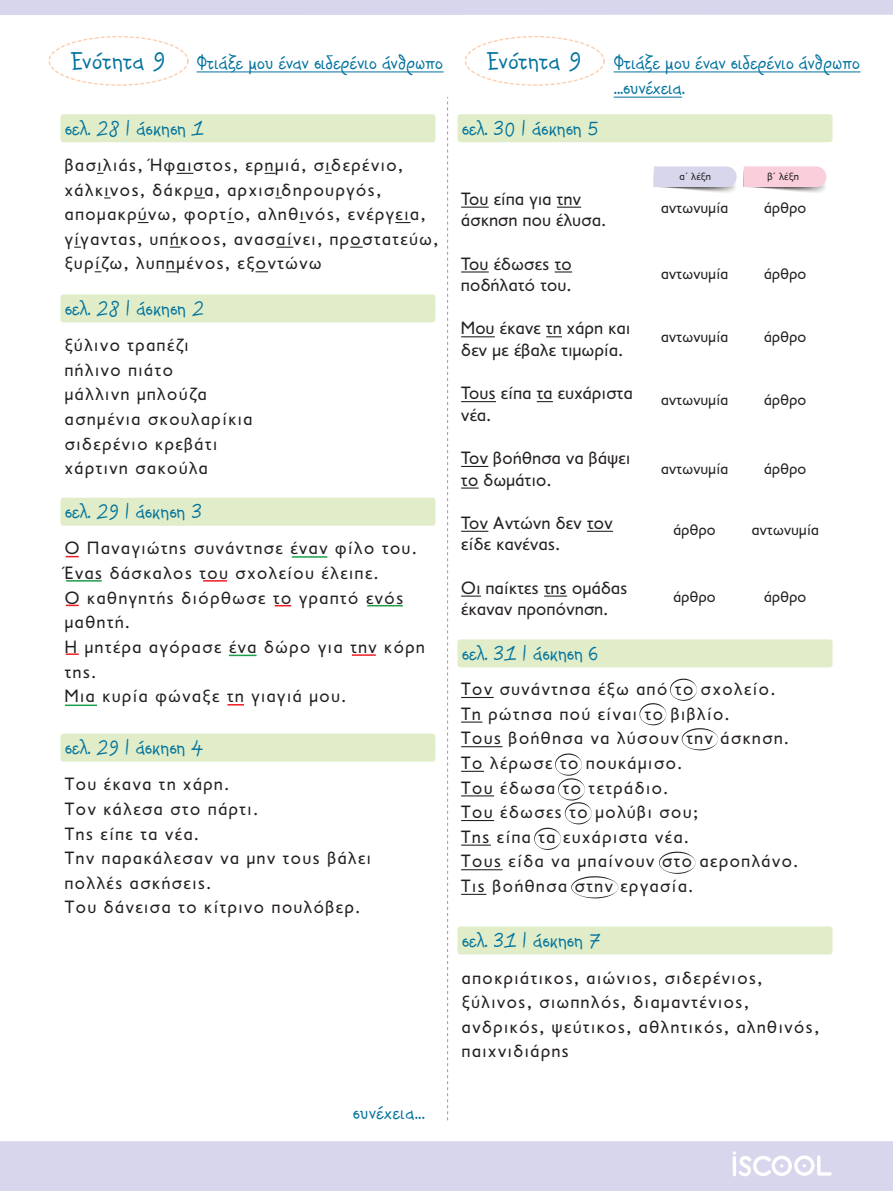
<style>
.page{position:relative;width:893px;height:1191px;background:#fff}
.page>*{position:absolute;margin:0;border:0;box-sizing:border-box;transform-origin:0 0}
.t1{font:21.6px "PF Kids Pro Grade Five";color:#00729d}
.t2{font:21px/25.2px "PF Kids Pro Grade Five";color:#00729d}
.t3{font:21px "PF Kids Pro Grade Five";letter-spacing:.02em;color:#00729d}
.t4{font:18px/24.6px "PF Transport";letter-spacing:.09em;color:#231f20}
.t5{font:18px/21.6px "PF Transport";letter-spacing:.025em;color:#231f20}
.t6{font:15.6px "PF Transport";letter-spacing:.025em;color:#231f20}
.t7{font:10.8px "PF Transport";letter-spacing:.025em;color:#231f20}
.s1{font-size:27px}
</style>
<div class="page">
<div style="left:60px;top:114px;width:375px;height:28px;background:#e0edc8;border-radius:3px"></div>
<div style="left:0;top:1141px;width:893px;height:50px;background:#d8d6ec"></div>
<div style="left:0;top:0;width:893px;height:15px;background:#d8d6ec"></div>
<svg style="left:733px;top:1151px;width:99px;height:26px"></svg>
<svg style="left:447px;top:97px;width:1px;height:1023px"></svg>
<div style="left:48px;top:36px;width:141px;height:50px;border:1px dashed #fdd0b1;border-radius:50%"></div>
<div style="left:457px;top:114px;width:376px;height:28px;background:#e0edc8;border-radius:3px"></div>
<div style="left:465px;top:36px;width:140px;height:50px;border:1px dashed #fdd0b1;border-radius:50%"></div>
<hr style="left:197px;top:72px;width:246px;height:1px;background:#00729d">
<hr style="left:614px;top:72px;width:246px;height:1px;background:#00729d">
<hr style="left:614px;top:97px;width:68px;height:1px;background:#00729d">
<svg style="left:177px;top:173px;width:16px;height:1px"></svg>
<svg style="left:396px;top:222px;width:14px;height:1px"></svg>
<svg style="left:277px;top:247px;width:16px;height:1px"></svg>
<svg style="left:256px;top:271px;width:12px;height:1px"></svg>
<div style="left:60px;top:294px;width:375px;height:28px;background:#e0edc8;border-radius:3px"></div>
<div style="left:60px;top:498px;width:375px;height:28px;background:#e0edc8;border-radius:3px"></div>
<div style="left:60px;top:733px;width:375px;height:28px;background:#e0edc8;border-radius:3px"></div>
<svg style="left:66px;top:556px;width:13px;height:1px"></svg>
<svg style="left:66px;top:604px;width:13px;height:2px"></svg>
<svg style="left:66px;top:653px;width:13px;height:2px"></svg>
<hr style="left:352px;top:654px;width:24px;height:2px;background:#ed1d24">
<svg style="left:203px;top:580px;width:24px;height:1px"></svg>
<svg style="left:275px;top:605px;width:16px;height:1px"></svg>
<svg style="left:227px;top:704px;width:17px;height:1px"></svg>
<hr style="left:367px;top:605px;width:36px;height:1px;background:#1b9f49">
<hr style="left:229px;top:654px;width:28px;height:2px;background:#1b9f49">
<hr style="left:292px;top:556px;width:35px;height:1px;background:#1b9f49">
<hr style="left:66px;top:580px;width:36px;height:1px;background:#1b9f49">
<svg style="left:461px;top:207px;width:28px;height:1px"></svg>
<svg style="left:557px;top:207px;width:24px;height:1px"></svg>
<svg style="left:461px;top:271px;width:28px;height:1px"></svg>
<svg style="left:555px;top:271px;width:17px;height:1px"></svg>
<hr style="left:461px;top:336px;width:34px;height:1px;background:#231f20">
<svg style="left:546px;top:336px;width:16px;height:1px"></svg>
<hr style="left:461px;top:401px;width:35px;height:1px;background:#231f20">
<svg style="left:537px;top:401px;width:16px;height:1px"></svg>
<svg style="left:461px;top:466px;width:27px;height:1px"></svg>
<svg style="left:461px;top:487px;width:18px;height:1px"></svg>
<svg style="left:461px;top:531px;width:27px;height:1px"></svg>
<svg style="left:587px;top:531px;width:26px;height:1px"></svg>
<svg style="left:461px;top:595px;width:20px;height:1px"></svg>
<svg style="left:544px;top:595px;width:23px;height:1px"></svg>
<div style="left:457px;top:639px;width:376px;height:28px;background:#e0edc8;border-radius:3px"></div>
<div style="left:457px;top:926px;width:376px;height:28px;background:#e0edc8;border-radius:3px"></div>
<hr style="left:461px;top:697px;width:33px;height:1px;background:#231f20">
<svg style="left:461px;top:721px;width:21px;height:1px"></svg>
<hr style="left:461px;top:746px;width:41px;height:1px;background:#231f20">
<hr style="left:461px;top:770px;width:23px;height:2px;background:#231f20">
<hr style="left:461px;top:795px;width:33px;height:1px;background:#231f20">
<hr style="left:461px;top:820px;width:33px;height:1px;background:#231f20">
<hr style="left:461px;top:844px;width:30px;height:1px;background:#231f20">
<hr style="left:461px;top:869px;width:41px;height:1px;background:#231f20">
<hr style="left:461px;top:893px;width:25px;height:2px;background:#231f20">
<svg style="left:654px;top:166px;width:83px;height:27px"></svg>
<svg style="left:744px;top:166px;width:82px;height:27px"></svg>
<hr style="left:65px;top:704px;width:32px;height:2px;background:#1b9f49">
<svg style="left:534px;top:753px;width:58px;height:97px"></svg>
<svg style="left:659px;top:851px;width:36px;height:23px"></svg>
<svg style="left:571px;top:876px;width:47px;height:22px"></svg>
<svg style="left:639px;top:678px;width:79px;height:72px"></svg>
<p class="t2" style="left:71px;top:49px;width:374px"><span class="s1">Ενότητα 9</span> Φτιάξε µου έναν σιδερένιο άνθρωπο</p>
<p class="t2" style="left:614px;top:49px;width:248px;text-indent:-127px"><span class="s1">Ενότητα 9</span> Φτιάξε µου έναν σιδερένιο άνθρωπο ...συνέχεια.</p>
<p class="t1" style="left:65px;top:110px;width:141px">σελ. 28 | άσκηση 1</p>
<p class="t1" style="left:462px;top:110px;width:138px">σελ. 30 | άσκηση 5</p>
<p class="t4" style="left:65px;top:153px;width:375px">βασιλιάς, Ήφαιστος, ερηµιά, σιδερένιο, χάλκινος, δάκρυα, αρχισιδηρουργός, αποµακρύνω, φορτίο, αληθινός, ενέργεια, γίγαντας, υπήκοος, ανασαίνει, προστατεύω, ξυρίζω, λυπηµένος, εξοντώνω</p>
<p class="t1" style="left:65px;top:291px;width:140px">σελ. 28 | άσκηση 2</p>
<p class="t4" style="left:65px;top:333px;width:189px">ξύλινο τραπέζι<br>πήλινο πιάτο<br>µάλλινη µπλούζα ασηµένια σκουλαρίκια σιδερένιο κρεβάτι χάρτινη σακούλα</p>
<p class="t1" style="left:65px;top:494px;width:139px">σελ. 29 | άσκηση 3</p>
<p class="t4" style="left:65px;top:536px;width:361px">Ο Παναγιώτης συνάντησε έναν φίλο του.<br>Ένας δάσκαλος του σχολείου έλειπε.<br>Ο καθηγητής διόρθωσε το γραπτό ενός µαθητή.<br>Η µητέρα αγόρασε ένα δώρο για την κόρη της.<br>Μια κυρία φώναξε τη γιαγιά µου.</p>
<p class="t1" style="left:65px;top:730px;width:140px">σελ. 29 | άσκηση 4</p>
<p class="t4" style="left:65px;top:772px;width:308px">Του έκανα τη χάρη.<br>Τον κάλεσα στο πάρτι.<br>Της είπε τα νέα.<br>Την παρακάλεσαν να µην τους βάλει πολλές ασκήσεις.<br>Του δάνεισα το κίτρινο πουλόβερ.</p>
<p class="t3" style="left:353px;top:1095px;width:74px">συνέχεια...</p>
<p class="t5" style="left:461px;top:188px;width:146px">Του είπα για την άσκηση που έλυσα.</p>
<p class="t5" style="left:461px;top:253px;width:112px">Του έδωσες το ποδήλατό του.</p>
<p class="t5" style="left:461px;top:317px;width:170px">Μου έκανε τη χάρη και δεν µε έβαλε τιµωρία.</p>
<p class="t5" style="left:461px;top:382px;width:173px">Τους είπα τα ευχάριστα νέα.</p>
<p class="t5" style="left:461px;top:447px;width:171px">Τον βοήθησα να βάψει το δωµάτιο.</p>
<p class="t5" style="left:461px;top:512px;width:153px">Τον Αντώνη δεν τον είδε κανένας.</p>
<p class="t5" style="left:461px;top:577px;width:168px">Οι παίκτες της οµάδας έκαναν προπόνηση.</p>
<p class="t1" style="left:462px;top:635px;width:138px">σελ. 31 | άσκηση 6</p>
<p class="t7" style="left:679px;top:171px;width:33px">α΄ λέξη</p>
<p class="t7" style="left:767px;top:171px;width:33px">β΄ λέξη</p>
<p class="t6" style="left:661px;top:199px;width:69px">αντωνυµία</p>
<p class="t6" style="left:764px;top:199px;width:44px">άρθρο</p>
<p class="t6" style="left:661px;top:264px;width:69px">αντωνυµία</p>
<p class="t6" style="left:764px;top:264px;width:44px">άρθρο</p>
<p class="t6" style="left:661px;top:328px;width:69px">αντωνυµία</p>
<p class="t6" style="left:764px;top:328px;width:44px">άρθρο</p>
<p class="t6" style="left:661px;top:391px;width:69px">αντωνυµία</p>
<p class="t6" style="left:764px;top:391px;width:44px">άρθρο</p>
<p class="t6" style="left:661px;top:459px;width:69px">αντωνυµία</p>
<p class="t6" style="left:764px;top:459px;width:44px">άρθρο</p>
<p class="t6" style="left:673px;top:521px;width:44px">άρθρο</p>
<p class="t6" style="left:752px;top:521px;width:69px">αντωνυµία</p>
<p class="t6" style="left:673px;top:587px;width:44px">άρθρο</p>
<p class="t6" style="left:764px;top:587px;width:44px">άρθρο</p>
<p class="t4" style="left:461px;top:676px;width:338px">Τον συνάντησα έξω από το σχολείο.<br>Τη ρώτησα πού είναι το βιβλίο.<br>Τους βοήθησα να λύσουν την άσκηση.<br>Το λέρωσε το πουκάµισο.<br>Του έδωσα το τετράδιο.<br>Του έδωσες το µολύβι σου;<br>Της είπα τα ευχάριστα νέα.<br>Τους είδα να µπαίνουν στο αεροπλάνο.<br>Τις βοήθησα στην εργασία.</p>
<p class="t1" style="left:462px;top:922px;width:140px">σελ. 31 | άσκηση 7</p>
<p class="t4" style="left:462px;top:965px;width:359px">αποκριάτικος, αιώνιος, σιδερένιος, ξύλινος, σιωπηλός, διαµαντένιος, ανδρικός, ψεύτικος, αθλητικός, αληθινός, παιχνιδιάρης</p>
</div>
